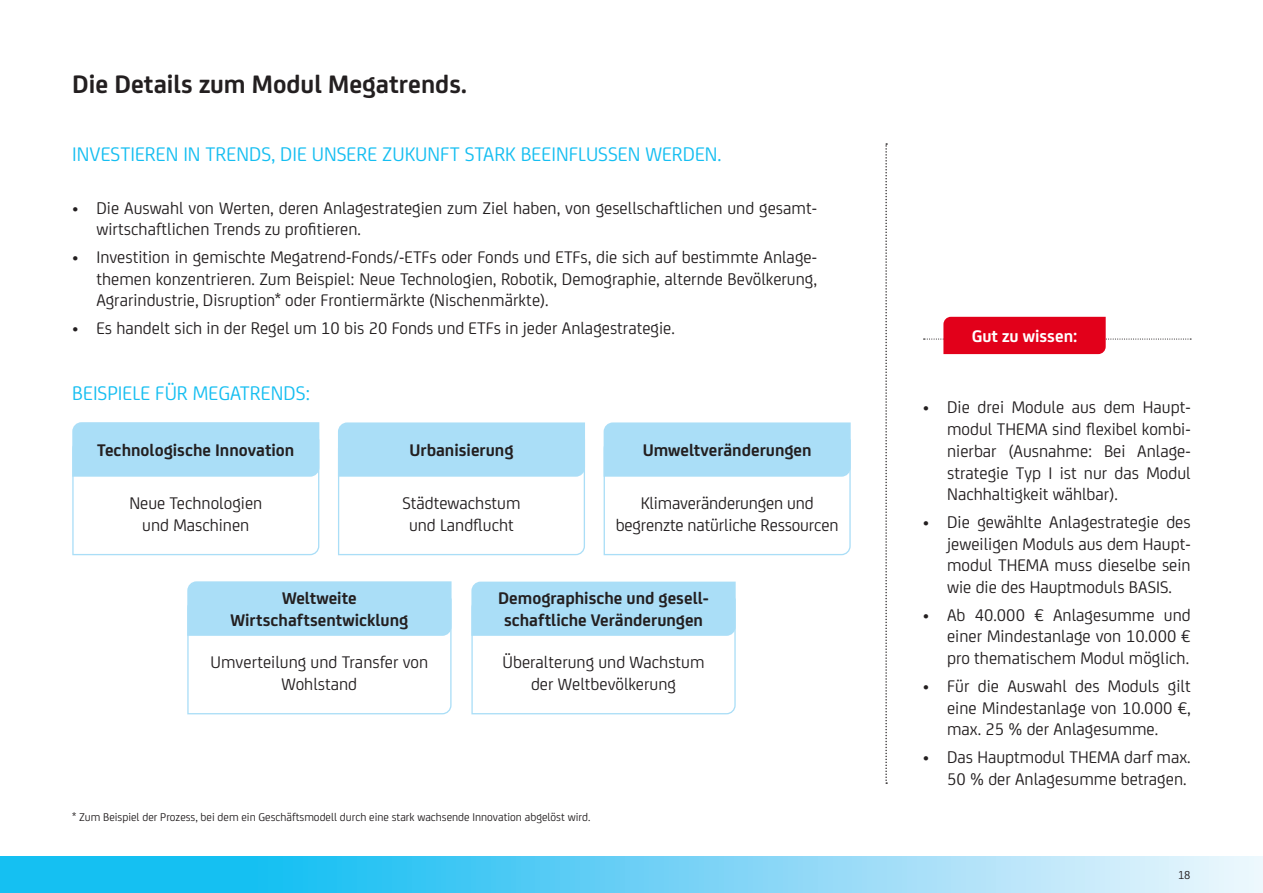
<style>
.page{position:relative;width:1263px;height:893px;background:#fff}
.page>*{position:absolute;margin:0;border:0;box-sizing:border-box;transform-origin:0 0}
.Subtitel_DIGITAL{font:700 27px "Uni Credit";color:#231f20}
.Body_Hedline_DIGITAL{font:21px "Uni Credit";color:#15bef1}
.Bodycopy_left{font:18px/21.8px "Uni Credit";color:#231f20;text-align:justify}
.Bodycopy_DIGITAL{font:700 18px/21.8px "Uni Credit";color:#231f20;text-align:center}
.Bodycopy_DIGITAL-2{font:700 18px "Uni Credit";color:#fff}
.Bodycopy{font:12.3px "Uni Credit";color:#231f20}
.Bodycopy_DIGITAL-3{font:12px "Uni Credit";color:#231f20}
</style>
<div class="page">
<svg style="left:923px;top:317px;width:268px;height:37px"></svg>
<svg style="left:72px;top:422px;width:248px;height:134px"></svg>
<svg style="left:187px;top:581px;width:265px;height:134px"></svg>
<svg style="left:338px;top:422px;width:247px;height:134px"></svg>
<svg style="left:471px;top:582px;width:265px;height:133px"></svg>
<svg style="left:603px;top:422px;width:248px;height:134px"></svg>
<svg style="left:0;top:857px;width:1263px;height:36px;background:#6dd3f6"></svg>
<svg style="left:885px;top:143px;width:2px;height:641px"></svg>
<p class="Subtitel_DIGITAL" style="left:72px;top:64px;width:396px">Die Details zum Modul Megatrends.</p>
<p class="Body_Hedline_DIGITAL" style="left:72px;top:139px;width:651px">INVESTIEREN IN TRENDS, DIE UNSERE ZUKUNFT STARK BEEINFLUSSEN WERDEN.</p>
<p class="Bodycopy_left" style="left:96px;top:196px;width:722px;text-indent:-24px">• Die Auswahl von Werten, deren Anlagestrategien zum Ziel haben, von gesellschaftlichen und gesamt&shy;wirtschaftlichen Trends zu profitieren.</p>
<p class="Bodycopy_left" style="left:96px;top:245px;width:722px;text-indent:-24px">• Investition in gemischte Megatrend-Fonds/-ETFs oder Fonds und ETFs, die sich auf bestimmte Anlage&shy;themen konzentrieren. Zum Beispiel: Neue Technologien, Robotik, Demographie, alternde Bevölkerung, Agrarindustrie, Disruption* oder Frontiermärkte (Nischenmärkte).</p>
<p class="Bodycopy_left" style="left:72px;top:316px;width:604px">• Es handelt sich in der Regel um 10 bis 20 Fonds und ETFs in jeder Anlagestrategie.</p>
<p class="Body_Hedline_DIGITAL" style="left:72px;top:378px;width:240px">BEISPIELE FÜR MEGATRENDS:</p>
<p class="Bodycopy_DIGITAL" style="left:97px;top:438px;width:199px">Technologische Innovation</p>
<p class="Bodycopy_left" style="left:129px;top:491px;width:134px;text-align:center">Neue Technologien und Maschinen</p>
<p class="Bodycopy_DIGITAL" style="left:409px;top:438px;width:106px">Urbanisierung</p>
<p class="Bodycopy_left" style="left:402px;top:491px;width:120px;text-align:center">Städtewachstum und Landflucht</p>
<p class="Bodycopy_DIGITAL" style="left:643px;top:438px;width:170px">Umweltveränderungen</p>
<p class="Bodycopy_left" style="left:616px;top:491px;width:224px;text-align:center">Klimaveränderungen und begrenzte natürliche Ressourcen</p>
<p class="Bodycopy_DIGITAL" style="left:231px;top:586px;width:179px">Weltweite<br>Wirtschaftsentwicklung</p>
<p class="Bodycopy_left" style="left:211px;top:650px;width:219px;text-align:center">Umverteilung und Transfer von<br>Wohlstand</p>
<p class="Bodycopy_DIGITAL" style="left:498px;top:586px;width:212px">Demographische und gesell&shy;schaftliche Veränderungen</p>
<p class="Bodycopy_left" style="left:503px;top:650px;width:203px;text-align:center">Überalterung und Wachstum der Weltbevölkerung</p>
<p class="Bodycopy_DIGITAL-3" style="left:72px;top:808px;width:519px">* Zum Beispiel der Prozess, bei dem ein Geschäftsmodell durch eine stark wachsende Innovation abgelöst wird.</p>
<p class="Bodycopy_DIGITAL-2" style="left:972px;top:323px;width:107px">Gut zu wissen:</p>
<p class="Bodycopy_left" style="left:947px;top:395px;width:245px;text-indent:-24px">• Die drei Module aus dem Haupt&shy;modul THEMA sind flexibel kombi&shy;nierbar (Ausnahme: Bei Anlage&shy;strategie Typ I ist nur das Modul Nachhaltigkeit wählbar).</p>
<p class="Bodycopy_left" style="left:947px;top:510px;width:245px;text-indent:-24px">• Die gewählte Anlagestrategie des jeweiligen Moduls aus dem Haupt&shy;modul THEMA muss dieselbe sein wie die des Hauptmoduls BASIS.</p>
<p class="Bodycopy_left" style="left:947px;top:603px;width:245px;text-indent:-24px">• Ab 40.000 € Anlagesumme und einer Mindestanlage von 10.000 € pro thematischem Modul möglich.</p>
<p class="Bodycopy_left" style="left:947px;top:674px;width:245px;text-indent:-24px">• Für die Auswahl des Moduls gilt eine Mindestanlage von 10.000 €, max. 25 % der Anlagesumme.</p>
<p class="Bodycopy_left" style="left:923px;top:745px;width:269px;text-align:right">• Das Hauptmodul THEMA darf max.<br>50 % der Anlagesumme betragen.</p>
<p class="Bodycopy" style="left:1178px;top:866px;width:14px">18</p>
</div>
